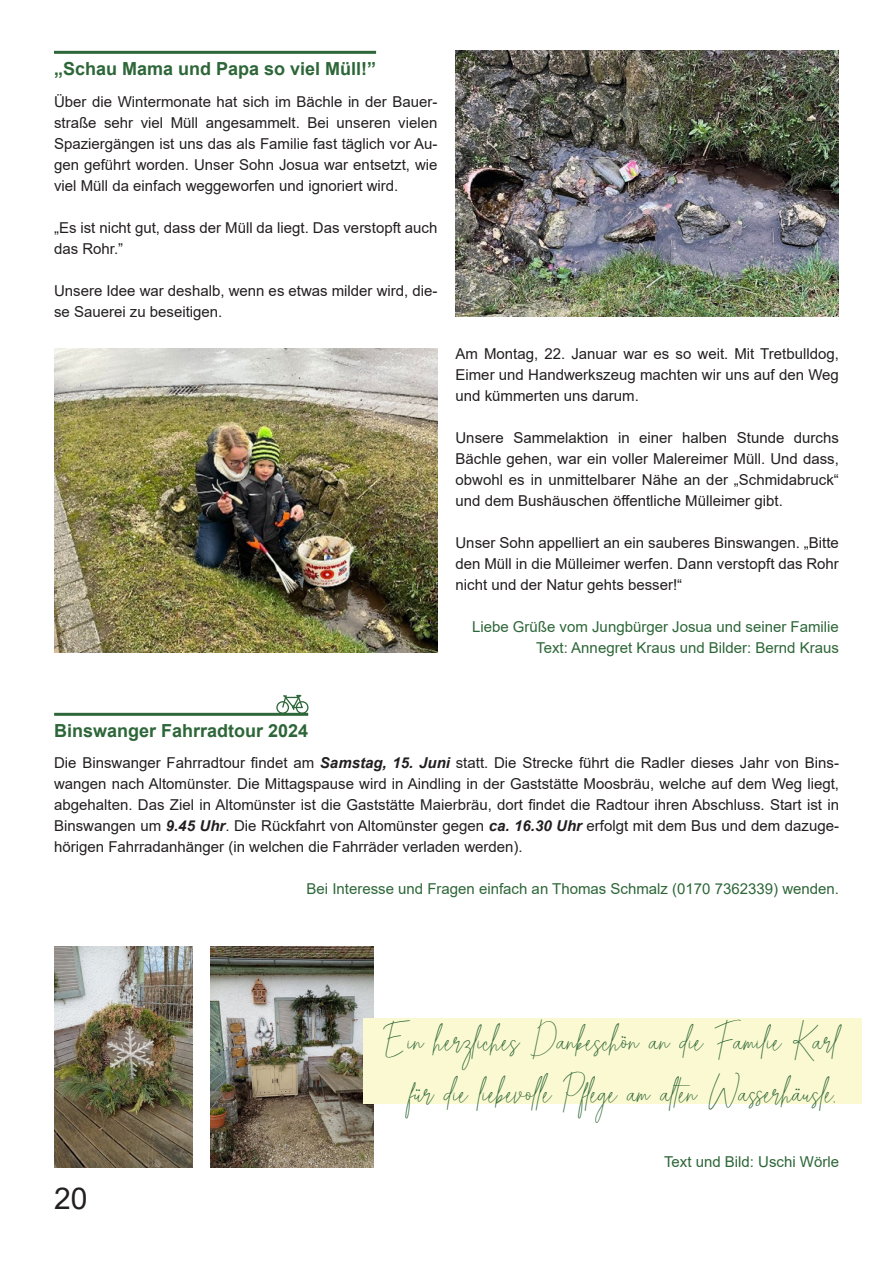
<style>
.page{position:relative;width:893px;height:1263px;background:#fff}
.page>*{position:absolute;margin:0;border:0;box-sizing:border-box;transform-origin:0 0}
.t1{font:45px/52.5px "Alexander Lettering";color:#2d6638;text-align:center}
.t2{font:30px "Arial";color:#231f20}
.t3{font:700 18px "Arial";color:#2d6638}
.t4{font:15px/21px "Arial";color:#231f20;text-align:justify}
.t5{font:15px/21px "Arial";color:#2d6638;text-align:right}
.s1{font-weight:700;font-style:italic}
</style>
<div class="page">
<img style="left:54px;top:947px;width:139px;height:220px">
<img style="left:211px;top:947px;width:163px;height:220px">
<hr style="left:54px;top:713px;width:254px;height:3px;background:#2d6638">
<div style="left:276px;top:701px;width:13px;height:13px;border:1px solid #2d6638;border-radius:50%"></div>
<div style="left:296px;top:701px;width:12px;height:13px;border:1px solid #2d6638;border-radius:50%"></div>
<svg style="left:281px;top:694px;width:23px;height:17px"></svg>
<div style="left:363px;top:1018px;width:498px;height:86px;background:#fbf9d2"></div>
<hr style="left:54px;top:51px;width:322px;height:3px;background:#2d6638">
<img style="left:455px;top:51px;width:383px;height:265px">
<img style="left:54px;top:348px;width:383px;height:304px">
<p class="t3" style="left:54px;top:56px;width:324px">„Schau Mama und Papa so viel Müll!”</p>
<p class="t4" style="left:54px;top:91px;width:385px">Über die Wintermonate hat sich im Bächle in der Bauer&shy;straße sehr viel Müll angesammelt. Bei unseren vielen Spaziergängen ist uns das als Familie fast täglich vor Au&shy;gen geführt worden. Unser Sohn Josua war entsetzt, wie viel Müll da einfach weggeworfen und ignoriert wird.</p>
<p class="t4" style="left:54px;top:217px;width:385px">„Es ist nicht gut, dass der Müll da liegt. Das verstopft auch das Rohr.”</p>
<p class="t4" style="left:54px;top:280px;width:385px">Unsere Idee war deshalb, wenn es etwas milder wird, die&shy;se Sauerei zu beseitigen.</p>
<p class="t4" style="left:455px;top:343px;width:385px">Am Montag, 22. Januar war es so weit. Mit Tretbulldog, Eimer und Handwerkszeug machten wir uns auf den Weg und kümmerten uns darum.</p>
<p class="t4" style="left:455px;top:427px;width:385px">Unsere Sammelaktion in einer halben Stunde durchs Bächle gehen, war ein voller Malereimer Müll. Und dass, obwohl es in unmittelbarer Nähe an der „Schmidabruck“ und dem Bushäuschen öffentliche Mülleimer gibt.</p>
<p class="t4" style="left:455px;top:532px;width:385px">Unser Sohn appelliert an ein sauberes Binswangen. „Bitte den Müll in die Mülleimer werfen. Dann verstopft das Rohr nicht und der Natur gehts besser!“</p>
<p class="t5" style="left:472px;top:616px;width:368px">Liebe Grüße vom Jungbürger Josua und seiner Familie<br>Text: Annegret Kraus und Bilder: Bernd Kraus</p>
<p class="t3" style="left:54px;top:717px;width:256px">Binswanger Fahrradtour 2024</p>
<p class="t4" style="left:54px;top:752px;width:786px">Die Binswanger Fahrradtour findet am <span class="s1">Samstag, 15. Juni</span> statt. Die Strecke führt die Radler dieses Jahr von Bins&shy;wangen nach Altomünster. Die Mittagspause wird in Aindling in der Gaststätte Moosbräu, welche auf dem Weg liegt, abgehalten. Das Ziel in Altomünster ist die Gaststätte Maierbräu, dort findet die Radtour ihren Abschluss. Start ist in Binswangen um <span class="s1">9.45 Uhr</span>. Die Rückfahrt von Altomünster gegen <span class="s1">ca. 16.30 Uhr</span> erfolgt mit dem Bus und dem dazuge&shy;hörigen Fahrradanhänger (in welchen die Fahrräder verladen werden).</p>
<p class="t5" style="left:306px;top:878px;width:534px">Bei Interesse und Fragen einfach an Thomas Schmalz (0170 7362339) wenden.</p>
<h2 class="t2" style="left:54px;top:1178px;width:35px">20</h2>
<h1 class="t1" style="left:384px;top:1016px;width:456px">Ein herzliches Dankeschön an die Familie Karl für die liebevolle Pflege am alten Wasserhäusle.</h1>
<p class="t5" style="left:664px;top:1151px;width:177px">Text und Bild: Uschi Wörle</p>
</div>
